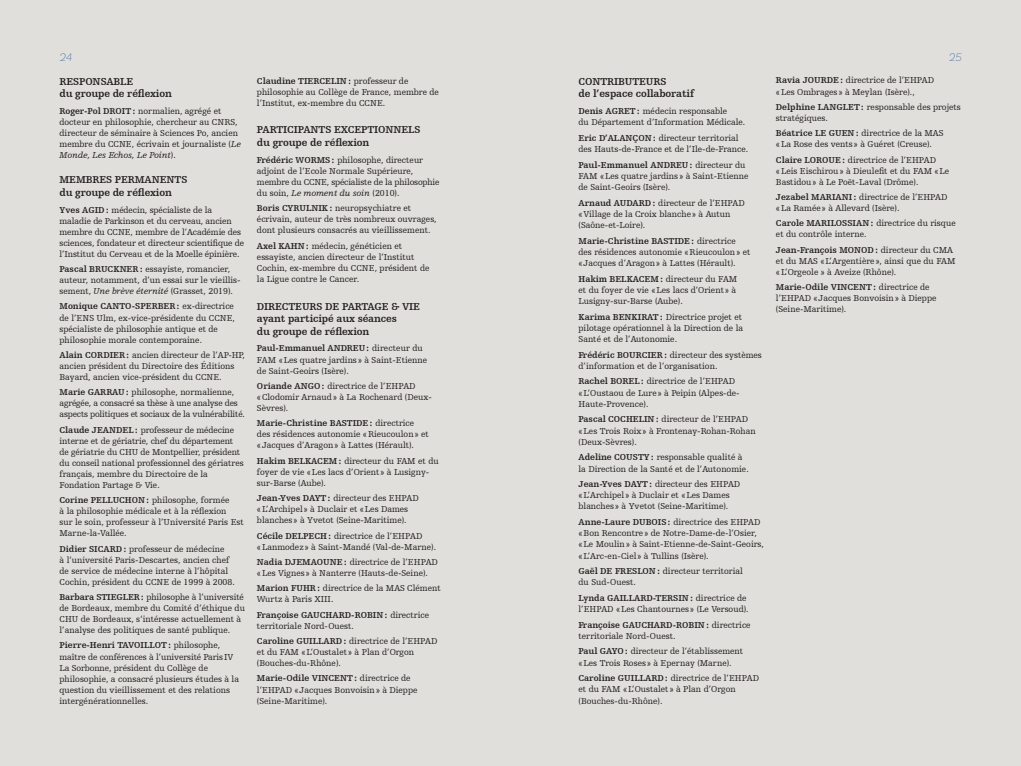
<style>
.page{position:relative;width:1021px;height:766px;background:#fff}
.page>*{position:absolute;margin:0;border:0;box-sizing:border-box;transform-origin:0 0}
.t1{font:italic 100 11px "Roble";color:#5782bf}
.t2{font:700 10.5px/12.5px "Humanist Slabserif 712 BT";letter-spacing:-.01em;color:#231f20}
.t3{font:9px/11px "Humanist Slabserif 712 BT";color:#231f20}
.t4{font:9px/11px "Humanist Slabserif 712 BT";letter-spacing:-.02em;color:#231f20}
.s1{font-weight:700}
.s2{font-style:italic}
</style>
<div class="page">
<div style="left:0;top:0;width:1020px;height:765px;background:#e0dfdb"></div>
<p class="t1" style="left:60px;top:50px;width:14px">24</p>
<p class="t1" style="left:948px;top:50px;width:14px">25</p>
<p class="t2" style="left:60px;top:75px;width:114px">RESPONSABLE<br>du groupe de réflexion</p>
<p class="t3" style="left:60px;top:105px;width:183px"><span class="s1">Roger-Pol DROIT:</span> normalien, agrégé et docteur en philosophie, chercheur au CNRS, directeur de séminaire à Sciences Po, ancien membre du CCNE, écrivain et journaliste (<span class="s2">Le Monde, Les Echos, Le Point</span>).</p>
<p class="t2" style="left:60px;top:173px;width:129px">MEMBRES PERMANENTS du groupe de réflexion</p>
<p class="t3" style="left:60px;top:204px;width:186px"><span class="s1">Yves AGID:</span> médecin, spécialiste de la maladie de Parkinson et du cerveau, ancien membre du CCNE, membre de l’Académie des sciences, fondateur et directeur scientifique de l’Institut du Cerveau et de la Moelle épinière.</p>
<p class="t3" style="left:60px;top:263px;width:183px"><span class="s1">Pascal BRUCKNER:</span> essayiste, romancier, auteur, notamment, d’un essai sur le vieillis&shy;sement, <span class="s2">Une brève éternité</span> (Grasset, 2019).</p>
<p class="t3" style="left:60px;top:301px;width:177px"><span class="s1">Monique CANTO-SPERBER:</span> ex-directrice de l’ENS Ulm, ex-vice-présidente du CCNE, spécialiste de philosophie antique et de philosophie morale contemporaine.</p>
<p class="t3" style="left:60px;top:349px;width:187px"><span class="s1">Alain CORDIER:</span> ancien directeur de l’AP-HP, ancien président du Directoire des Éditions<br>Bayard, ancien vice-président du CCNE.</p>
<p class="t4" style="left:60px;top:386px;width:187px"><span class="s1">Marie GARRAU:</span> philosophe, normalienne, agrégée, a consacré sa thèse à une analyse des aspects politiques et sociaux de la vulnérabilité.</p>
<p class="t3" style="left:60px;top:424px;width:186px"><span class="s1">Claude JEANDEL:</span> professeur de médecine interne et de gériatrie, chef du département de gériatrie du CHU de Montpellier, président du conseil national professionnel des gériatres français, membre du Directoire de la Fondation Partage &amp; Vie.</p>
<p class="t3" style="left:60px;top:494px;width:186px"><span class="s1">Corine PELLUCHON:</span> philosophe, formée<br>à la philosophie médicale et à la réflexion<br>sur le soin, professeur à l’Université Paris Est Marne-la-Vallée.</p>
<p class="t3" style="left:60px;top:543px;width:177px"><span class="s1">Didier SICARD:</span> professeur de médecine<br>à l’université Paris-Descartes, ancien chef de service de médecine interne à l’hôpital Cochin, président du CCNE de 1999 à 2008.</p>
<p class="t3" style="left:60px;top:591px;width:187px"><span class="s1">Barbara STIEGLER:</span> philosophe à l’université de Bordeaux, membre du Comité d’éthique du CHU de Bordeaux, s‘intéresse actuellement à l’analyse des politiques de santé publique.</p>
<p class="t3" style="left:60px;top:639px;width:181px"><span class="s1">Pierre-Henri TAVOILLOT:</span> philosophe, maître de conférences à l’université ParisIV La Sorbonne, président du Collège de philosophie, a consacré plusieurs études à la question du vieillissement et des relations intergénérationnelles.</p>
<p class="t3" style="left:776px;top:75px;width:160px"><span class="s1">Ravia JOURDE:</span> directrice de l’EHPAD «Les Ombrages » à Meylan (Isère).,</p>
<p class="t3" style="left:776px;top:101px;width:186px"><span class="s1">Delphine LANGLET:</span> responsable des projets stratégiques.</p>
<p class="t3" style="left:776px;top:127px;width:169px"><span class="s1">Béatrice LE GUEN:</span> directrice de la MAS «La Rose des vents » à Guéret (Creuse).</p>
<p class="t3" style="left:776px;top:154px;width:175px"><span class="s1">Claire LOROUE:</span> directrice de l’EHPAD «Leis Eischirou» à Dieulefit et du FAM «Le<br>Bastidou» à Le Poët-Laval (Drôme).</p>
<p class="t3" style="left:776px;top:191px;width:173px"><span class="s1">Jezabel MARIANI:</span> directrice de l’EHPAD «La Ramée » à Allevard (Isère).</p>
<p class="t3" style="left:776px;top:217px;width:181px"><span class="s1">Carole MARILOSSIAN:</span> directrice du risque et du contrôle interne.</p>
<p class="t3" style="left:776px;top:244px;width:181px"><span class="s1">Jean-François MONOD:</span> directeur du CMA et du MAS «L’Argentière », ainsi que du FAM «L’Orgeole » à Aveize (Rhône).</p>
<p class="t3" style="left:776px;top:281px;width:162px"><span class="s1">Marie-Odile VINCENT:</span> directrice de l’EHPAD «Jacques Bonvoisin» à Dieppe (Seine-Maritime).</p>
<p class="t3" style="left:257px;top:75px;width:183px"><span class="s1">Claudine TIERCELIN:</span> professeur de philosophie au Collège de France, membre de l’Institut, ex-membre du CCNE.</p>
<p class="t2" style="left:257px;top:123px;width:165px">PARTICIPANTS EXCEPTIONNELS du groupe de réflexion</p>
<p class="t3" style="left:257px;top:154px;width:184px"><span class="s1">Frédéric WORMS:</span> philosophe, directeur adjoint de l’Ecole Normale Supérieure, membre du CCNE, spécialiste de la philosophie du soin, <span class="s2">Le moment du soin</span> (2010).</p>
<p class="t3" style="left:257px;top:202px;width:181px"><span class="s1">Boris CYRULNIK:</span> neuropsychiatre et écrivain, auteur de très nombreux ouvrages, dont plusieurs consacrés au vieillissement.</p>
<p class="t3" style="left:257px;top:240px;width:174px"><span class="s1">Axel KAHN:</span> médecin, généticien et essayiste, ancien directeur de l’Institut Cochin, ex-membre du CCNE, président de la Ligue contre le Cancer.</p>
<p class="t2" style="left:257px;top:299px;width:165px">DIRECTEURS DE PARTAGE &amp; VIE ayant participé aux séances<br>du groupe de réflexion</p>
<p class="t3" style="left:257px;top:343px;width:172px"><span class="s1">Paul-Emmanuel ANDREU:</span> directeur du<br>FAM «Les quatre jardins » à Saint-Etienne de Saint-Geoirs (Isère).</p>
<p class="t3" style="left:257px;top:380px;width:176px"><span class="s1">Oriande ANGO:</span> directrice de l’EHPAD «Clodomir Arnaud» à La Rochenard (Deux-<br>Sèvres).</p>
<p class="t3" style="left:257px;top:417px;width:173px"><span class="s1">Marie-Christine BASTIDE:</span> directrice des résidences autonomie «Rieucoulon» et «Jacques d’Aragon» à Lattes (Hérault).</p>
<p class="t3" style="left:257px;top:455px;width:183px"><span class="s1">Hakim BELKACEM:</span> directeur du FAM et du foyer de vie «Les lacs d’Orient » à Lusigny&shy;sur-Barse (Aube).</p>
<p class="t3" style="left:257px;top:492px;width:163px"><span class="s1">Jean-Yves DAYT:</span> directeur des EHPAD «L’Archipel » à Duclair et «Les Dames blanches » à Yvetot (Seine-Maritime).</p>
<p class="t3" style="left:257px;top:529px;width:181px"><span class="s1">Cécile DELPECH:</span> directrice de l’EHPAD «Lanmodez» à Saint-Mandé (Val-de-Marne).</p>
<p class="t3" style="left:257px;top:556px;width:182px"><span class="s1">Nadia DJEMAOUNE:</span> directrice de l’EHPAD «Les Vignes » à Nanterre (Hauts-de-Seine).</p>
<p class="t3" style="left:257px;top:582px;width:185px"><span class="s1">Marion FUHR:</span> directrice de la MAS Clément<br>Wurtz à Paris XIII.</p>
<p class="t3" style="left:257px;top:609px;width:174px"><span class="s1">Françoise GAUCHARD-ROBIN:</span> directrice territoriale Nord-Ouest.</p>
<p class="t3" style="left:257px;top:635px;width:182px"><span class="s1">Caroline GUILLARD:</span> directrice de l’EHPAD et du FAM «L’Oustalet » à Plan d’Orgon (Bouches-du-Rhône).</p>
<p class="t3" style="left:257px;top:672px;width:162px"><span class="s1">Marie-Odile VINCENT:</span> directrice de l’EHPAD «Jacques Bonvoisin» à Dieppe (Seine-Maritime).</p>
<p class="t2" style="left:578px;top:74px;width:117px">CONTRIBUTEURS<br>de l’espace collaboratif</p>
<p class="t3" style="left:578px;top:105px;width:168px"><span class="s1">Denis AGRET:</span> médecin responsable<br>du Département d’Information Médicale.</p>
<p class="t3" style="left:578px;top:132px;width:171px"><span class="s1">Eric D’ALANÇON:</span> directeur territorial des Hauts-de-France et de l’Ile-de-France.</p>
<p class="t3" style="left:578px;top:159px;width:171px"><span class="s1">Paul-Emmanuel ANDREU:</span> directeur du<br>FAM «Les quatre jardins » à Saint-Etienne de Saint-Geoirs (Isère).</p>
<p class="t3" style="left:578px;top:197px;width:168px"><span class="s1">Arnaud AUDARD:</span> directeur de l’EHPAD «Village de la Croix blanche » à Autun (Saône-et-Loire).</p>
<p class="t3" style="left:578px;top:235px;width:173px"><span class="s1">Marie-Christine BASTIDE:</span> directrice des résidences autonomie «Rieucoulon» et «Jacques d’Aragon» à Lattes (Hérault).</p>
<p class="t3" style="left:578px;top:273px;width:160px"><span class="s1">Hakim BELKACEM:</span> directeur du FAM et du foyer de vie «Les lacs d’Orient » à<br>Lusigny-sur-Barse (Aube).</p>
<p class="t3" style="left:578px;top:311px;width:166px;text-align:justify"><span class="s1">Karima BENKIRAT:</span> Directrice projet et pilotage opérationnel à la Direction de la Santé et de l’Autonomie.</p>
<p class="t3" style="left:578px;top:349px;width:185px"><span class="s1">Frédéric BOURCIER:</span> directeur des systèmes d’information et de l’organisation.</p>
<p class="t3" style="left:578px;top:375px;width:162px"><span class="s1">Rachel BOREL:</span> directrice de l’EHPAD «L’Oustaou de Lure » à Peipin (Alpes-de-<br>Haute-Provence).</p>
<p class="t3" style="left:578px;top:413px;width:179px"><span class="s1">Pascal COCHELIN:</span> directeur de l’EHPAD «Les Trois Roix» à Frontenay-Rohan-Rohan (Deux-Sèvres).</p>
<p class="t3" style="left:578px;top:451px;width:172px"><span class="s1">Adeline COUSTY:</span> responsable qualité à la Direction de la Santé et de l’Autonomie.</p>
<p class="t3" style="left:578px;top:478px;width:163px"><span class="s1">Jean-Yves DAYT:</span> directeur des EHPAD «L’Archipel » à Duclair et «Les Dames blanches » à Yvetot (Seine-Maritime).</p>
<p class="t3" style="left:578px;top:516px;width:187px"><span class="s1">Anne-Laure DUBOIS:</span> directrice des EHPAD «Bon Rencontre » de Notre-Dame-de-l’Osier, «Le Moulin» à Saint-Etienne-de-Saint-Geoirs, «L’Arc-en-Ciel » à Tullins (Isère).</p>
<p class="t3" style="left:578px;top:565px;width:166px"><span class="s1">Gaël DE FRESLON:</span> directeur territorial du Sud-Ouest.</p>
<p class="t3" style="left:578px;top:592px;width:172px"><span class="s1">Lynda GAILLARD-TERSIN:</span> directrice de l’EHPAD «Les Chantournes » (Le Versoud).</p>
<p class="t3" style="left:578px;top:618px;width:174px"><span class="s1">Françoise GAUCHARD-ROBIN:</span> directrice territoriale Nord-Ouest.</p>
<p class="t3" style="left:578px;top:645px;width:166px"><span class="s1">Paul GAYO:</span> directeur de l’établissement «Les Trois Roses » à Epernay (Marne).</p>
<p class="t3" style="left:578px;top:672px;width:182px"><span class="s1">Caroline GUILLARD:</span> directrice de l’EHPAD et du FAM «L’Oustalet » à Plan d’Orgon (Bouches-du-Rhône).</p>
</div>
